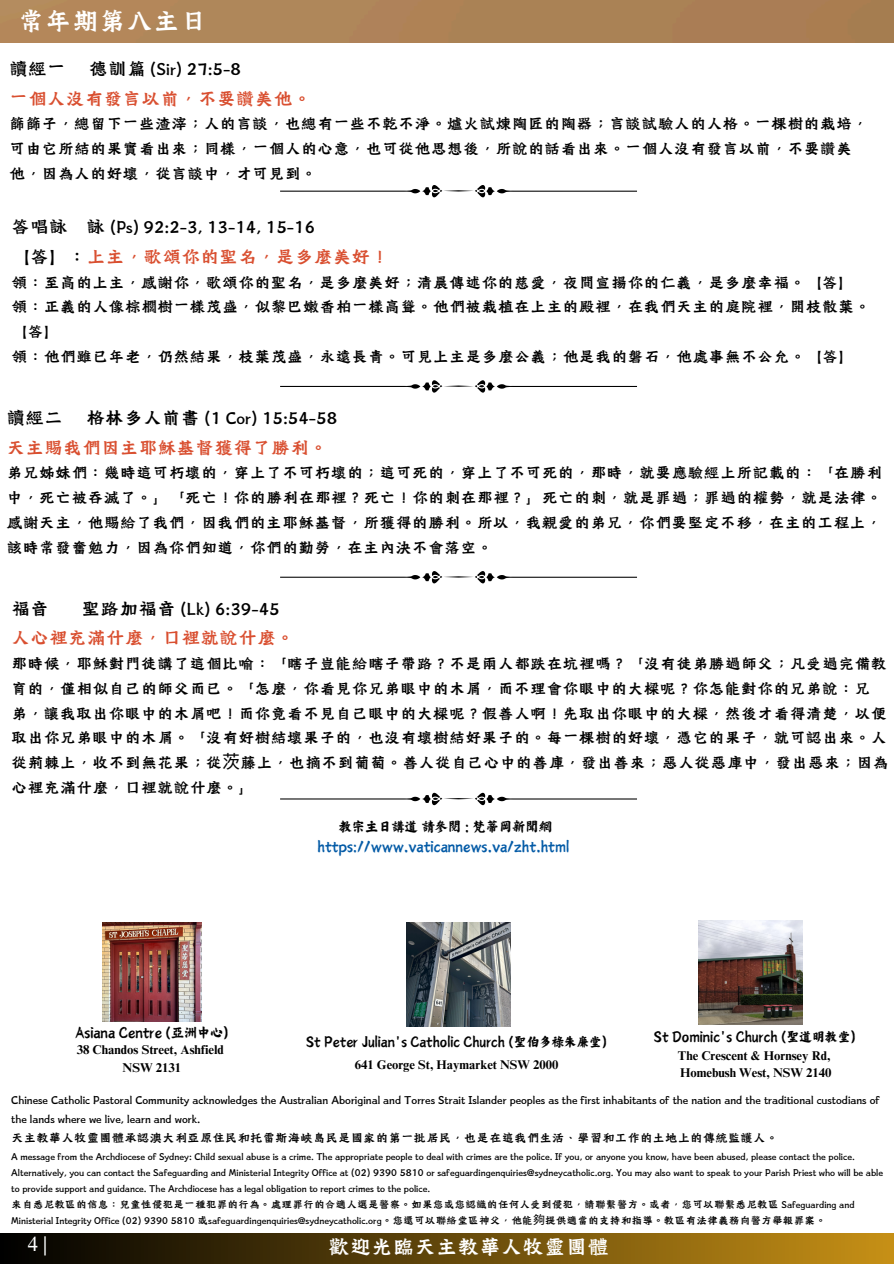
<style>
.page{position:relative;width:894px;height:1264px;background:#fff}
.page>*{position:absolute;margin:0;border:0;box-sizing:border-box;transform-origin:0 0}
.t1{font:30px "Canva Tide Kaplan HK";color:#fff}
.t2{font:24px "Canva Tide Kaplan HK";color:#fff}
.t3{font:21px/29.2px "Canva Tide Kaplan HK";color:#000}
.t4{font:20.4px "Times NRMT Pro";color:#fff}
.t5{font:18px/24.8px "Canva Tide Kaplan HK";color:#000}
.t6{font:14.7px/20.1px "Canva Yi Cai TC";color:#035aa6;text-align:center}
.t7{font:14.55px "Canva Yi Cai TC";color:#000}
.t8{font:14.25px "Canva Yi Cai TC";color:#000}
.t9{font:13.95px/19.2px "Canva Tide Kaplan HK";color:#000}
.t10{font:13.95px "Canva Yi Cai TC";color:#000}
.t11{font:700 12.75px/17.9px "Times NRMT Pro";color:#000;text-align:center}
.t12{font:700 12.6px "Times NRMT Pro";color:#000}
.t13{font:12px/16px "Canva Tide Kaplan HK";color:#000}
.s1{color:#d94f30}
.s2{font-family:"Noto Sans CJ Ksc"}
.s3{color:#000}
</style>
<div class="page">
<div style="left:0;top:0;width:893px;height:43px;background:#af8255"></div>
<div style="left:0;top:1233px;width:893px;height:30px;background:linear-gradient(to right,#000,#c69016)"></div>
<svg style="left:280px;top:185px;width:357px;height:12px"></svg>
<svg style="left:280px;top:380px;width:357px;height:12px"></svg>
<svg style="left:280px;top:571px;width:357px;height:12px"></svg>
<svg style="left:280px;top:792px;width:357px;height:13px"></svg>
<img style="left:102px;top:922px;width:99px;height:99px">
<img style="left:406px;top:922px;width:104px;height:104px">
<img style="left:698px;top:920px;width:104px;height:104px">
<h1 class="t1" style="left:18px;top:4px;width:190px">常年期第八主日</h1>
<h4 class="t3" style="left:9px;top:54px;width:304px">讀經一 德訓篇 (Sir) 27:5-8<br><span class="s1">一個人沒有發言以前，不要讚美他。</span></h4>
<h4 class="t5" style="left:9px;top:111px;width:860px">篩篩子，總留下一些渣滓；人的言談，也總有一些不乾不淨。爐火試煉陶匠的陶器；言談試驗人的人格。一棵樹的栽培，可由它所結的果實看出來；同樣，一個人的心意，也可從他思想後，所說的話看出來。一個人沒有發言以前，不要讚美他，因為人的好壞，從言談中，才可見到。</h4>
<p class="t3" style="left:11px;top:212px;width:379px">答唱詠 詠 (Ps) 92:2-3, 13-14, 15-16<br>【答】：<span class="s1">上主，歌頌你的聖名，是多麼美好！</span></p>
<p class="t5" style="left:11px;top:269px;width:860px">領：至高的上主，感謝你，歌頌你的聖名，是多麼美好；清晨傳述你的慈愛，夜間宣揚你的仁義，是多麼幸福。【答】領：正義的人像棕櫚樹一樣茂盛，似黎巴嫩香柏一樣高聳。他們被栽植在上主的殿裡，在我們天主的庭院裡，開枝散葉。【答】<br>領：他們雖已年老，仍然結果，枝葉茂盛，永遠長青。可見上主是多麼公義；他是我的磐石，他處事無不公允。【答】</p>
<p class="t3" style="left:7px;top:402px;width:332px">讀經二 格林多人前書 (1 Cor) 15:54-58<span class="s1">天主賜我們因主耶穌基督獲得了勝利。</span></p>
<p class="t5" style="left:7px;top:460px;width:877px;text-align:justify">弟兄姊妹們：幾時這可朽壞的，穿上了不可朽壞的；這可死的，穿上了不可死的，那時，就要應驗經上所記載的：「在勝利中，死亡被吞滅了。」「死亡！你的勝利在那裡？死亡！你的刺在那裡？」死亡的刺，就是罪過；罪過的權勢，就是法律。感謝天主，他賜給了我們，因我們的主耶穌基督，所獲得的勝利。所以，我親愛的弟兄，你們要堅定不移，在主的工程上，該時常發奮勉力，因為你們知道，你們的勤勞，在主內決不會落空。</p>
<h4 class="t3" style="left:11px;top:593px;width:285px;text-indent:70px">聖路加福音 (Lk) 6:39-45<span class="s1">人心裡充滿什麼，口裡就說什麼。</span></h4>
<h4 class="t5" style="left:11px;top:650px;width:878px">那時候，耶穌對門徒講了這個比喻：「瞎子豈能給瞎子帶路？不是兩人都跌在坑裡嗎？「沒有徒弟勝過師父；凡受過完備教育的，僅相似自己的師父而已。「怎麼，你看見你兄弟眼中的木屑，而不理會你眼中的大樑呢？你怎能對你的兄弟說：兄弟，讓我取出你眼中的木屑吧！而你竟看不見自己眼中的大樑呢？假善人啊！先取出你眼中的大樑，然後才看得清楚，以便取出你兄弟眼中的木屑。「沒有好樹結壞果子的，也沒有壞樹結好果子的。每一棵樹的好壞，憑它的果子，就可認出來。人從荊棘上，收不到無花果；從<span class="s2">茨</span>藤上，也摘不到葡萄。善人從自己心中的善庫，發出善來；惡人從惡庫中，發出惡來；因為心裡充滿什麼，口裡就說什麼。」</h4>
<h4 class="t3" style="left:11px;top:593px;width:39px">福音</h4>
<p class="t7" style="left:75px;top:1025px;width:155px">Asiana Centre (亞洲中心)</p>
<h5 class="t11" style="left:77px;top:1042px;width:149px">38 Chandos Street, Ashfield<br>NSW 2131</h5>
<h5 class="t6" style="left:317px;top:817px;width:253px"><span class="s3">教宗主日講道請參閱 : 梵蒂岡新聞網</span>https://www.vaticannews.va/zht.html</h5>
<h6 class="t10" style="left:306px;top:1035px;width:302px">St Peter Julian's Catholic Church (聖伯多祿朱廉堂)</h6>
<p class="t12" style="left:355px;top:1059px;width:205px">641 George St, Haymarket NSW 2000</p>
<h5 class="t8" style="left:653px;top:1029px;width:203px">St Dominic's Church (聖道明教堂)</h5>
<h6 class="t11" style="left:677px;top:1049px;width:155px;line-height:17px;text-align:left">The Crescent &amp; Hornsey Rd,<br>Homebush West, NSW 2140</h6>
<p class="t9" style="left:11px;top:1089px;width:869px">Chinese Catholic Pastoral Community acknowledges the Australian Aboriginal and Torres Strait Islander peoples as the first inhabitants of the nation and the traditional custodians of the lands where we live, learn and work.<br>天主教華人牧靈團體承認澳大利亞原住民和托雷斯海峽島民是國家的第一批居民，也是在這我們生活、學習和工作的土地上的傳統監護人。</p>
<h4 class="t13" style="left:11px;top:1147px;width:873px">A message from the Archdiocese of Sydney: Child sexual abuse is a crime. The appropriate people to deal with crimes are the police. If you, or anyone you know, have been abused, please contact the police.<br>Alternatively, you can contact the Safeguarding and Ministerial Integrity Office at (02) 9390 5810 or safeguardingenquiries@sydneycatholic.org. You may also want to speak to your Parish Priest who will be able to provide support and guidance. The Archdiocese has a legal obligation to report crimes to the police.</h4>
<p class="t13" style="left:11px;top:1195px;width:844px">來自悉尼教區的信息：兒童性侵犯是一種犯罪的行為。處理罪行的合適人選是警察。如果您或您認識的任何人受到侵犯，請聯繫警方。或者，您可以聯繫悉尼教區 Safeguarding and<br>Ministerial Integrity Office (02) 9390 5810 或safeguardingenquiries@sydneycatholic.org。您還可以聯絡堂區神父，他能<span class="s2">夠</span>提供適當的支持和指導。教區有法律義務向警方舉報罪案。</p>
<h4 class="t4" style="left:28px;top:1236px;width:21px">4|</h4>
<p class="t2" style="left:328px;top:1232px;width:282px">歡迎光臨天主教華人牧靈團體</p>
</div>
